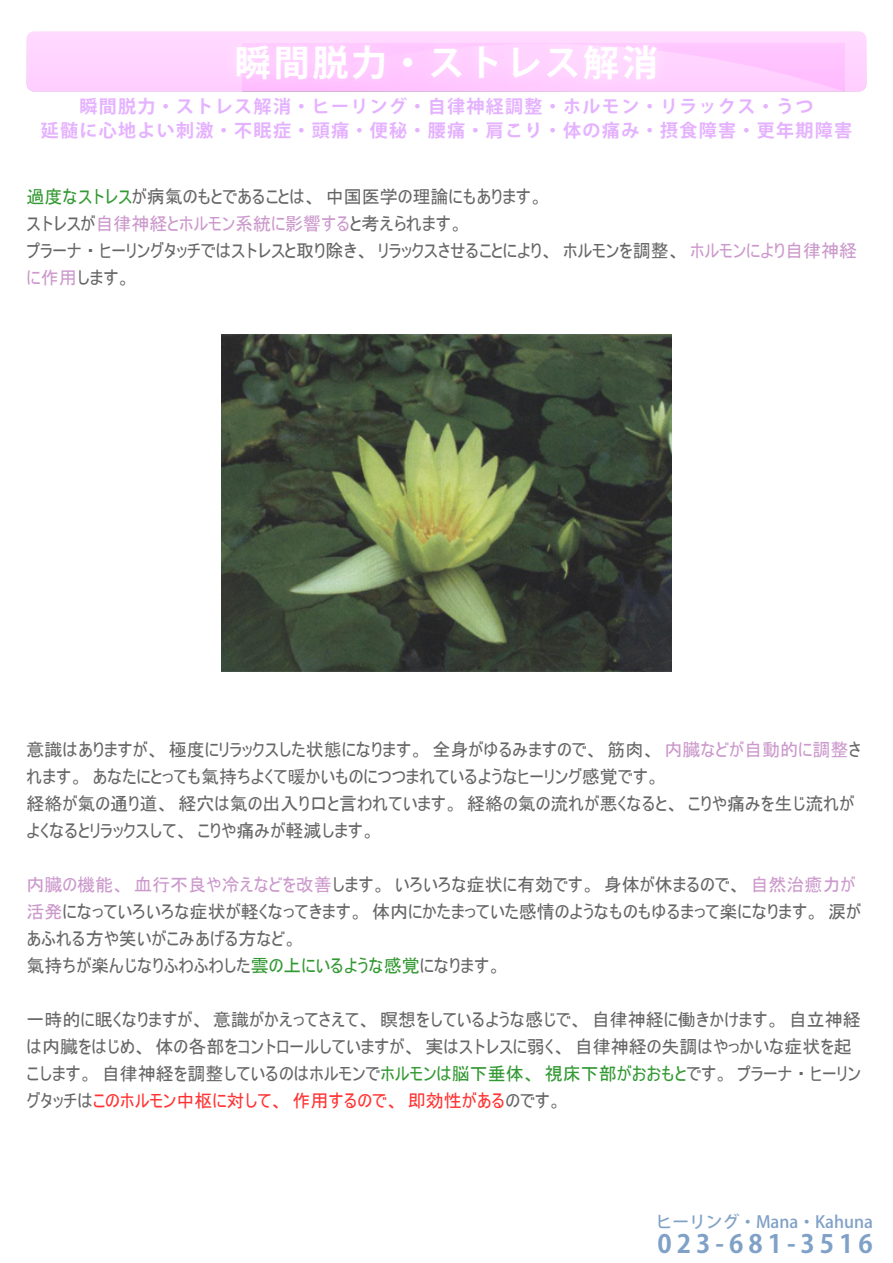
<style>
.page{position:relative;width:893px;height:1263px;background:#fff}
.page>*{position:absolute;margin:0;border:0;box-sizing:border-box;transform-origin:0 0}
.t1{font:700 36px "Koz Go Pro";letter-spacing:.075em;color:#fff}
.t2{font:700 25.05px "Koz Go Pro";letter-spacing:.2em;color:#80a1c7}
.t3{font:18px/27px "MS UI Gothic";color:#666}
.t4{font:700 18px/24px "Koz Go Pro";letter-spacing:.075em;color:#c6f;text-align:center}
.t5{font:500 16.65px "Koz Go Pro";color:#80a1c7}
.s1{color:#393}
.s2{color:#c9c}
.s3{color:#f33}
</style>
<div class="page">
<img style="left:221px;top:334px;width:450px;height:338px">
<div style="left:27px;top:32px;width:839px;height:60px;background:#ffd5ff;border-radius:8px"></div>
<svg style="left:684px;top:44px;width:160px;height:29px"></svg>
<img style="left:26px;top:73px;width:841px;height:19px">
<h1 class="t1" style="left:235px;top:39px;width:424px">瞬間脱力・ストレス解消</h1>
<p class="t4" style="left:41px;top:96px;width:813px">瞬間脱力・ストレス解消・ヒーリング・自律神経調整・ホルモン・リラックス・うつ<br>延髄に心地よい刺激・不眠症・頭痛・便秘・腰痛・肩こり・体の痛み・摂食障害・更年期障害</p>
<p class="t3" style="left:27px;top:183px;width:832px"><span class="s1">過度なストレス</span>が病氣のもとであることは、中国医学の理論にもあります。<br>ストレスが<span class="s2">自律神経とホルモン系統に影響する</span>と考えられます。<br>プラーナ・ヒーリングタッチではストレスと取り除き、リラックスさせることにより、ホルモンを調整、<span class="s2">ホルモンにより自律神経に作用</span>します。</p>
<p class="t3" style="left:27px;top:736px;width:836px">意識はありますが、極度にリラックスした状態になります。全身がゆるみますので、筋肉、<span class="s2">内臓などが自動的に調整</span>されます。あなたにとっても氣持ちよくて暖かいものにつつまれているようなヒーリング感覚です。<br>経絡が氣の通り道、経穴は氣の出入り口と言われています。経絡の氣の流れが悪くなると、こりや痛みを生じ流れがよくなるとリラックスして、こりや痛みが軽減します。</p>
<p class="t3" style="left:27px;top:871px;width:836px"><span class="s2">内臓の機能、血行不良や冷えなどを改善</span>します。いろいろな症状に有効です。身体が休まるので、<span class="s2">自然治癒力が活発</span>になっていろいろな症状が軽くなってきます。体内にかたまっていた感情のようなものもゆるまって楽になります。涙があふれる方や笑いがこみあげる方など。<br>氣持ちが楽んじなりふわふわした<span class="s1">雲の上にいるような感覚</span>になります。</p>
<p class="t3" style="left:27px;top:1006px;width:836px">一時的に眠くなりますが、意識がかえってさえて、瞑想をしているような感じで、自律神経に働きかけます。自立神経は内臓をはじめ、体の各部をコントロールしていますが、実はストレスに弱く、自律神経の失調はやっかいな症状を起こします。自律神経を調整しているのはホルモンで<span class="s1">ホルモンは脳下垂体、視床下部がおおもと</span>です。プラーナ・ヒーリングタッチは<span class="s3">このホルモン中枢に対して、作用するので、即効性がある</span>のです。</p>
<p class="t5" style="left:656px;top:1211px;width:219px">ヒーリング・Mana・Kahuna</p>
<h2 class="t2" style="left:657px;top:1227px;width:217px">023-681-3516</h2>
</div>
